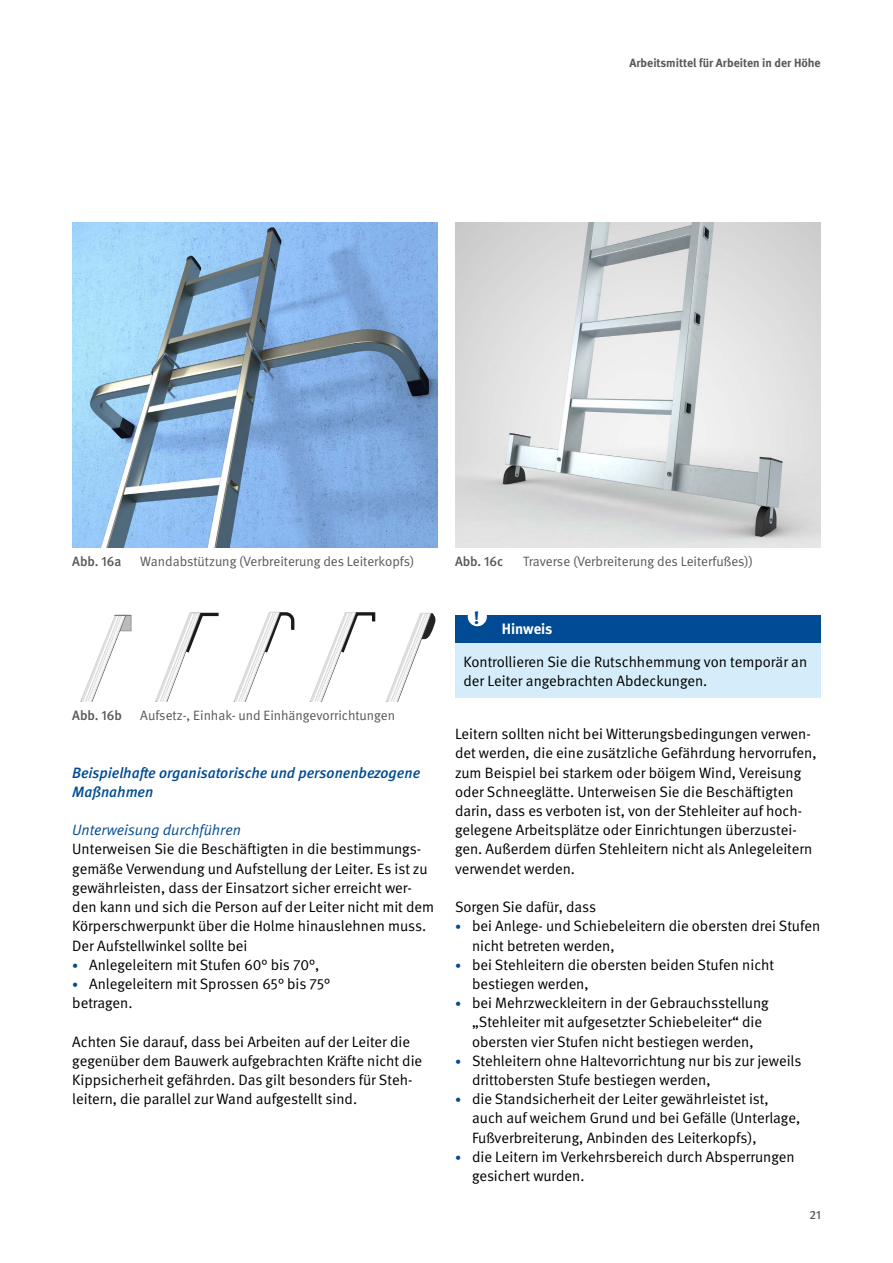
<style>
.page{position:relative;width:893px;height:1263px;background:#fff}
.page>*{position:absolute;margin:0;border:0;box-sizing:border-box;transform-origin:0 0}
.t1{font:700 18px "DGUV Meta Serif";color:#004b93}
.Fließtext_FT_Abstand_vor{font:15px/19.2px "DGUV Meta";color:#000}
.Fließtext_FT_ohne_Abstand{font:15px/19.2px "DGUV Meta";color:#000}
.Fließtext_STG_FT{font:15px/19.2px "DGUV Meta";color:#000}
.Fließtext_FT_Abstand_medium_kursiv_blau{font:italic 500 15px/19.2px "DGUV Meta";color:#004b93}
.Fließtext_FT_Abstand_kursiv_normal_blau{font:italic 15px "DGUV Meta";color:#004b93}
.Fließtext_STG_Titel{font:700 15px "DGUV Meta";color:#fff}
.t2{font:13.5px "DGUV Meta";color:#58585a}
.t3{font:500 13.5px "DGUV Meta";letter-spacing:-.005em;color:#58585a}
.t4{font:700 12px "DGUV Meta";color:#58585a}
.t5{font:500 12px "DGUV Meta";color:#58585a}
.s1{font-size:12px;color:#004b93}
</style>
<div class="page">
<div style="left:455px;top:615px;width:366px;height:28px;background:#004b93"></div>
<div style="left:455px;top:643px;width:366px;height:55px;background:#d5edfa"></div>
<img style="left:72px;top:222px;width:366px;height:325px">
<svg style="left:233px;top:611px;width:62px;height:90px"></svg>
<svg style="left:386px;top:613px;width:50px;height:88px"></svg>
<svg style="left:310px;top:612px;width:66px;height:89px"></svg>
<svg style="left:155px;top:612px;width:64px;height:89px"></svg>
<svg style="left:80px;top:615px;width:52px;height:86px"></svg>
<img style="left:455px;top:222px;width:366px;height:325px">
<div style="left:468px;top:607px;width:19px;height:19px;background:#fff;border-radius:50%"></div>
<p class="t4" style="left:629px;top:56px;width:193px">Arbeitsmittel für Arbeiten in der Höhe</p>
<p class="t3" style="left:72px;top:554px;width:51px">Abb. 16a</p>
<p class="t2" style="left:140px;top:554px;width:276px">Wandabstützung (Verbreiterung des Leiterkopfs)</p>
<p class="t3" style="left:455px;top:554px;width:50px">Abb. 16c</p>
<p class="t2" style="left:523px;top:554px;width:232px">Traverse (Verbreiterung des Leiterfußes))</p>
<p class="t3" style="left:72px;top:707px;width:51px">Abb. 16b</p>
<p class="t2" style="left:140px;top:707px;width:256px">Aufsetz-, Einhak- und Einhängevorrichtungen</p>
<p class="Fließtext_FT_Abstand_medium_kursiv_blau" style="left:72px;top:763px;width:349px">Beispielhafte organisatorische und personenbezogene<br>Maßnahmen</p>
<p class="Fließtext_FT_Abstand_kursiv_normal_blau" style="left:72px;top:821px;width:170px">Unterweisung durchführen</p>
<p class="Fließtext_FT_ohne_Abstand" style="left:72px;top:840px;width:363px">Unterweisen Sie die Beschäftigten in die bestimmungs&shy;gemäße Verwendung und Aufstellung der Leiter. Es ist zu gewährleisten, dass der Einsatzort sicher erreicht wer&shy;den kann und sich die Person auf der Leiter nicht mit dem Körperschwerpunkt über die Holme hinauslehnen muss.<br>Der Aufstellwinkel sollte bei</p>
<p class="Fließtext_FT_Abstand_vor" style="left:72px;top:955px;width:249px"><span class="s1">•</span> Anlegeleitern mit Stufen 60° bis 70°,</p>
<p class="Fließtext_FT_Abstand_vor" style="left:72px;top:974px;width:260px"><span class="s1">•</span> Anlegeleitern mit Sprossen 65° bis 75°</p>
<p class="Fließtext_FT_ohne_Abstand" style="left:72px;top:994px;width:62px">betragen.</p>
<p class="Fließtext_FT_Abstand_vor" style="left:72px;top:1032px;width:351px">Achten Sie darauf, dass bei Arbeiten auf der Leiter die gegenüber dem Bauwerk aufgebrachten Kräfte nicht die Kippsicherheit gefährden. Das gilt besonders für Steh&shy;leitern, die parallel zur Wand aufgestellt sind.</p>
<p class="t1" style="left:474px;top:606px;width:7px">!</p>
<p class="Fließtext_STG_Titel" style="left:502px;top:620px;width:52px">Hinweis</p>
<p class="Fließtext_STG_FT" style="left:463px;top:652px;width:345px">Kontrollieren Sie die Rutschhemmung von temporär an der Leiter angebrachten Abdeckungen.</p>
<p class="Fließtext_FT_Abstand_vor" style="left:455px;top:725px;width:363px">Leitern sollten nicht bei Witterungsbedingungen verwen&shy;det werden, die eine zusätzliche Gefährdung hervorrufen, zum Beispiel bei starkem oder böigem Wind, Vereisung oder Schneeglätte. Unterweisen Sie die Beschäftigten darin, dass es verboten ist, von der Stehleiter auf hoch&shy;gelegene Arbeitsplätze oder Einrichtungen überzustei&shy;gen. Außerdem dürfen Stehleitern nicht als Anlegeleitern verwendet werden.</p>
<p class="Fließtext_FT_Abstand_vor" style="left:455px;top:898px;width:143px">Sorgen Sie dafür, dass</p>
<p class="Fließtext_FT_Abstand_vor" style="left:472px;top:917px;width:350px;text-indent:-17px"><span class="s1">•</span> bei Anlege- und Schiebeleitern die obersten drei Stufen nicht betreten werden,</p>
<p class="Fließtext_FT_Abstand_vor" style="left:472px;top:955px;width:304px;text-indent:-17px"><span class="s1">•</span> bei Stehleitern die obersten beiden Stufen nicht bestiegen werden,</p>
<p class="Fließtext_FT_Abstand_vor" style="left:472px;top:994px;width:298px;text-indent:-17px"><span class="s1">•</span> bei Mehrzweckleitern in der Gebrauchsstellung „Stehleiter mit aufgesetzter Schiebeleiter“ die obersten vier Stufen nicht bestiegen werden,</p>
<p class="Fließtext_FT_Abstand_vor" style="left:472px;top:1051px;width:331px;text-indent:-17px"><span class="s1">•</span> Stehleitern ohne Haltevorrichtung nur bis zur jeweils drittobersten Stufe bestiegen werden,</p>
<p class="Fließtext_FT_Abstand_vor" style="left:472px;top:1090px;width:330px;text-indent:-17px"><span class="s1">•</span> die Standsicherheit der Leiter gewährleistet ist, auch auf weichem Grund und bei Gefälle (Unterlage,<br>Fußverbreiterung, Anbinden des Leiterkopfs),</p>
<p class="Fließtext_FT_Abstand_vor" style="left:472px;top:1147px;width:324px;text-indent:-17px"><span class="s1">•</span> die Leitern im Verkehrsbereich durch Absperrungen gesichert wurden.</p>
<p class="t5" style="left:809px;top:1208px;width:13px">21</p>
</div>
